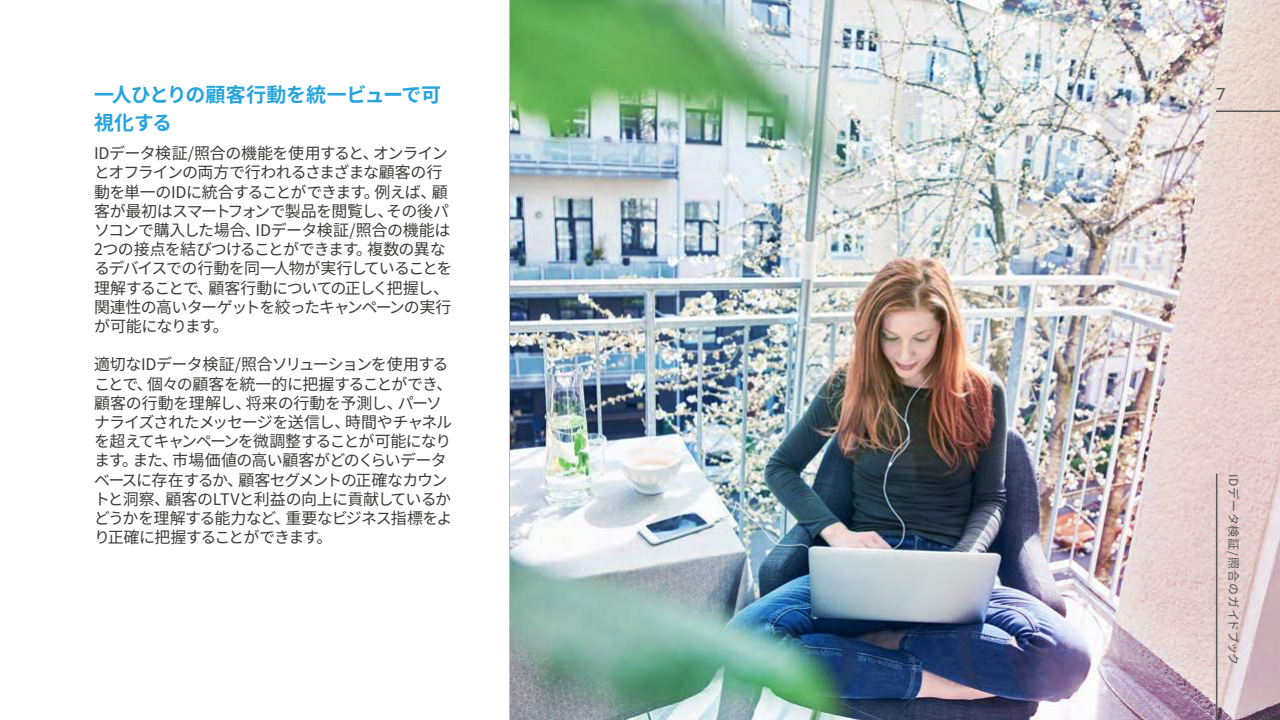
<style>
.page{position:relative;width:1280px;height:720px;background:#fff}
.page>*{position:absolute;margin:0;border:0;box-sizing:border-box;transform-origin:0 0}
.t1{font:700 20px/28px "Noto Sans CJ Kjp";letter-spacing:-.02em;color:#26a4dd}
.t2{font:18px "Proxima Nova";color:#575756}
.t3{font:16px/19.2px "Noto Sans CJ Kjp";letter-spacing:-.045em;color:#3c3c3b}
.t4{font:12px "Noto Sans CJ Kjp";letter-spacing:.055em;color:#575756}
</style>
<div class="page">
<img style="left:510px;top:0;width:770px;height:720px">
<hr style="left:1216px;top:474px;width:1px;height:246px;background:#575756">
<hr style="left:1216px;top:110px;width:64px;height:2px;background:#575756">
<p class="t1" style="left:94px;top:81px;width:349px">一人ひとりの顧客行動を統一ビューで可視化する</p>
<p class="t3" style="left:94px;top:144px;width:360px">IDデータ検証/照合の機能を使用すると、オンラインとオフラインの両方で行われるさまざまな顧客の行動を単一のIDに統合することができます。例えば、顧客が最初はスマートフォンで製品を閲覧し、その後パソコンで購入した場合、IDデータ検証/照合の機能は<br>2つの接点を結びつけることができます。複数の異なるデバイスでの行動を同一人物が実行していることを理解することで、顧客行動についての正しく把握し、関連性の高いターゲットを絞ったキャンペーンの実行が可能になります。</p>
<p class="t3" style="left:94px;top:355px;width:360px">適切なIDデータ検証/照合ソリューションを使用することで、個々の顧客を統一的に把握することができ、顧客の行動を理解し、将来の行動を予測し、パーソナライズされたメッセージを送信し、時間やチャネルを超えてキャンペーンを微調整することが可能になります。また、市場価値の高い顧客がどのくらいデータベースに存在するか、顧客セグメントの正確なカウントと洞察、顧客のLTVと利益の向上に貢献しているかどうかを理解する能力など、重要なビジネス指標をより正確に把握することができます。</p>
<p class="t2" style="left:1216px;top:83px;width:11px">7</p>
<p class="t4" style="left:1240px;top:474px;width:193px;rotate:90deg">IDデータ検証/照合のガイドブック</p>
</div>
